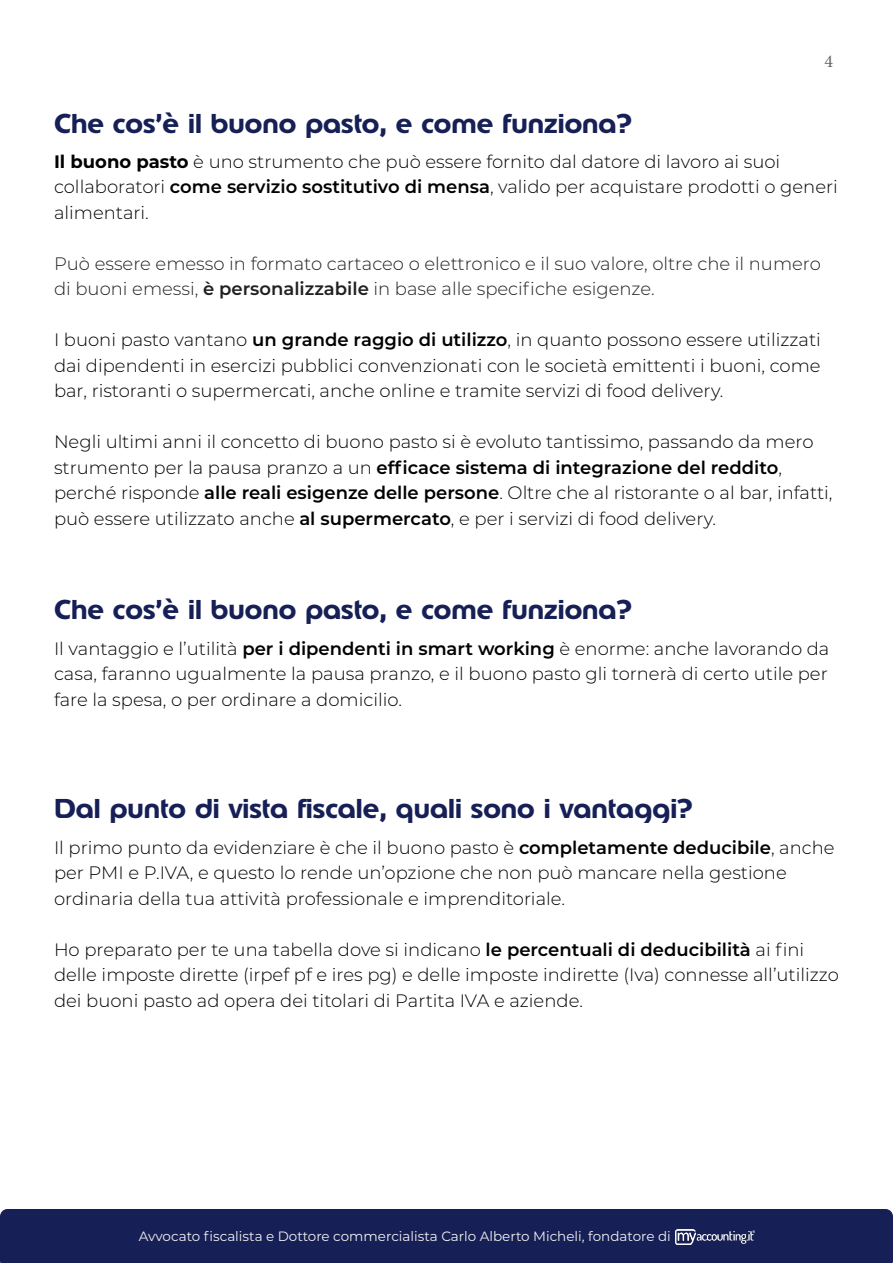
<style>
.page{position:relative;width:893px;height:1263px;background:#fff}
.page>*{position:absolute;margin:0;border:0;box-sizing:border-box;transform-origin:0 0}
.t1{font:700 27px "Edenred";color:#162056}
.t2{font:300 18px/25.5px "Montserrat";color:#000}
.t3{font:300 18px/25.5px "Montserrat";color:#231f20}
.t4{font:18px "Minion Pro";color:#656565}
.t5{font:13.5px "Montserrat";color:#f1f1f1}
.s1{font-weight:700}
.s2{font-weight:600}
</style>
<div class="page">
<div style="left:0;top:1209px;width:893px;height:54px;background:#162056"></div>
<img style="left:676px;top:1229px;width:79px;height:15px">
<p class="t4" style="left:824px;top:49px;width:10px">4</p>
<p class="t1" style="left:54px;top:105px;width:579px">Che cos’è il buono pasto, e come funziona?</p>
<p class="t2" style="left:54px;top:148px;width:785px"><span class="s1">Il buono pasto</span> è uno strumento che può essere fornito dal datore di lavoro ai suoi collaboratori <span class="s2">come servizio sostitutivo di mensa</span>, valido per acquistare prodotti o generi alimentari.</p>
<p class="t3" style="left:54px;top:250px;width:768px">Può essere emesso in formato cartaceo o elettronico e il suo valore, oltre che il numero di buoni emessi, <span class="s2">è personalizzabile</span> in base alle specifiche esigenze.</p>
<p class="t2" style="left:54px;top:327px;width:768px;text-align:justify">I buoni pasto vantano <span class="s2">un grande raggio di utilizzo</span>, in quanto possono essere utilizzati dai dipendenti in esercizi pubblici convenzionati con le società emittenti i buoni, come bar, ristoranti o supermercati, anche online e tramite servizi di food delivery.</p>
<p class="t2" style="left:54px;top:429px;width:780px">Negli ultimi anni il concetto di buono pasto si è evoluto tantissimo, passando da mero strumento per la pausa pranzo a un <span class="s2">efficace sistema di integrazione del reddito</span>, perché risponde <span class="s2">alle reali esigenze delle persone</span>. Oltre che al ristorante o al bar, infatti, può essere utilizzato anche <span class="s2">al supermercato</span>, e per i servizi di food delivery.</p>
<p class="t1" style="left:54px;top:591px;width:579px">Che cos’è il buono pasto, e come funziona?</p>
<p class="t2" style="left:54px;top:635px;width:777px;text-align:justify">Il vantaggio e l’utilità <span class="s2">per i dipendenti in smart working</span> è enorme: anche lavorando da casa, faranno ugualmente la pausa pranzo, e il buono pasto gli tornerà di certo utile per fare la spesa, o per ordinare a domicilio.</p>
<p class="t1" style="left:54px;top:790px;width:640px">Dal punto di vista fiscale, quali sono i vantaggi?</p>
<p class="t2" style="left:54px;top:834px;width:782px">Il primo punto da evidenziare è che il buono pasto è <span class="s2">completamente deducibile</span>, anche per PMI e P.IVA, e questo lo rende un’opzione che non può mancare nella gestione ordinaria della tua attività professionale e imprenditoriale.</p>
<p class="t2" style="left:54px;top:936px;width:786px">Ho preparato per te una tabella dove si indicano <span class="s2">le percentuali di deducibilità</span> ai fini delle imposte dirette (irpef pf e ires pg) e delle imposte indirette (Iva) connesse all’utilizzo dei buoni pasto ad opera dei titolari di Partita IVA e aziende.</p>
<p class="t5" style="left:139px;top:1227px;width:533px">Avvocato fiscalista e Dottore commercialista Carlo Alberto Micheli, fondatore di</p>
</div>
